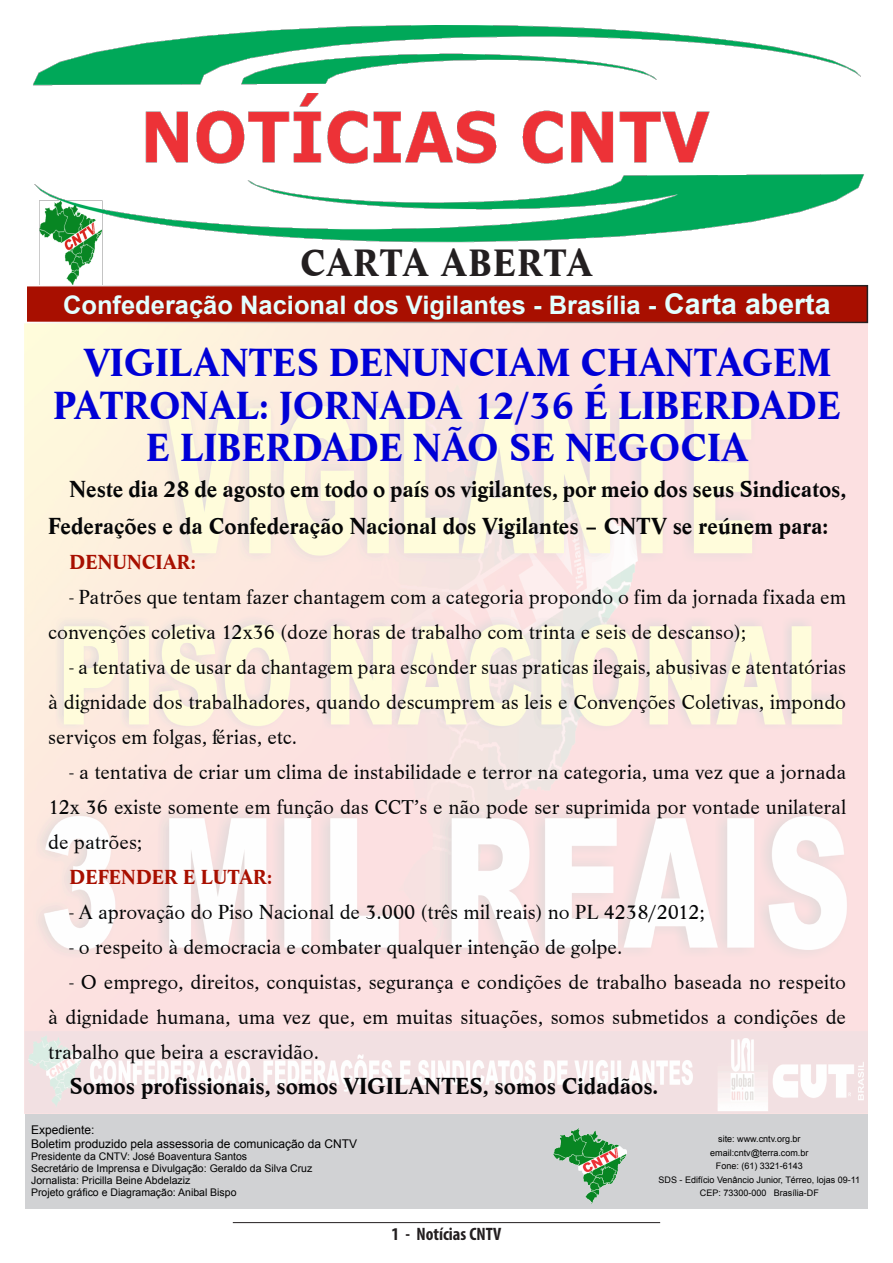
<style>
.page{position:relative;width:893px;height:1263px;background:#fff}
.page>*{position:absolute;margin:0;border:0;box-sizing:border-box;transform-origin:0 0}
.t1{font:700 40.5px/42.5px "Life T";color:#0000d6;text-align:center}
.t2{font:700 39.45px "Life T";letter-spacing:.02em;color:#231f20}
.t3{font:700 25.5px "Arial";color:#e3ffff}
.t4{font:700 24px/36.5px "Life T";color:#050607}
.t5{font:21px/35px "Life T";color:#050607;text-align:justify}
.t6{font:700 21px "Life T";color:#a80f00}
.Rodapé___À_esquerda{font:700 condensed 18px "Myriad Pro";color:#231f20}
.t7{font:12px "Arial";color:#000}
.t8{font:10.5px "Arial";color:#000}
.t9{font:9px "Arial";color:#000}
.s1{font-size:28.5px}
</style>
<div class="page">
<hr style="left:233px;top:1222px;width:427px;height:1px;background:#231f20">
<div style="left:26px;top:286px;width:841px;height:36px;background:#a80f00"></div>
<img style="left:24px;top:323px;width:843px;height:790px">
<img style="left:33px;top:26px;width:831px;height:259px">
<div style="left:25px;top:1114px;width:843px;height:95px;background:#d1d2d4"></div>
<img style="left:554px;top:1128px;width:72px;height:76px">
<div style="left:230px;top:246px;width:433px;height:38px;background:#fff"></div>
<p class="t2" style="left:300px;top:240px;width:294px">CARTA ABERTA</p>
<p class="t3" style="left:63px;top:288px;width:769px">Confederação Nacional dos Vigilantes - Brasília - <span class="s1">Carta aberta</span></p>
<p class="t1" style="left:53px;top:342px;width:789px">VIGILANTES DENUNCIAM CHANTAGEM<br>PATRONAL: JORNADA 12/36 É LIBERDADE<br>E LIBERDADE NÃO SE NEGOCIA</p>
<p class="t4" style="left:48px;top:471px;width:799px;text-indent:21px">Neste dia 28 de agosto em todo o país os vigilantes, por meio dos seus Sindicatos,<br>Federações e da Confederação Nacional dos Vigilantes – CNTV se reúnem para:</p>
<p class="t6" style="left:70px;top:550px;width:128px">DENUNCIAR:</p>
<p class="t5" style="left:48px;top:580px;width:799px;text-indent:21px">- Patrões que tentam fazer chantagem com a categoria propondo o fim da jornada fixada em convenções coletiva 12x36 (doze horas de trabalho com trinta e seis de descanso);</p>
<p class="t5" style="left:48px;top:650px;width:799px;text-indent:21px">- a tentativa de usar da chantagem para esconder suas praticas ilegais, abusivas e atentatórias à dignidade dos trabalhadores, quando descumprem as leis e Convenções Coletivas, impondo serviços em folgas, férias, etc.</p>
<p class="t5" style="left:48px;top:754px;width:799px;text-indent:21px">- a tentativa de criar um clima de instabilidade e terror na categoria, uma vez que a jornada 12x 36 existe somente em função das CCT’s e não pode ser suprimida por vontade unilateral de patrões;</p>
<p class="t6" style="left:70px;top:865px;width:204px">DEFENDER E LUTAR:</p>
<p class="t5" style="left:70px;top:894px;width:637px">- A aprovação do Piso Nacional de 3.000 (três mil reais) no PL 4238/2012;</p>
<p class="t5" style="left:70px;top:929px;width:554px">- o respeito à democracia e combater qualquer intenção de golpe.</p>
<p class="t5" style="left:48px;top:964px;width:799px;text-indent:21px">- O emprego, direitos, conquistas, segurança e condições de trabalho baseada no respeito à dignidade humana, uma vez que, em muitas situações, somos submetidos a condições de trabalho que beira a escravidão.</p>
<p class="t4" style="left:70px;top:1067px;width:590px">Somos profissionais, somos VIGILANTES, somos Cidadãos.</p>
<p class="t7" style="left:31px;top:1122px;width:65px">Expediente:</p>
<p class="t7" style="left:31px;top:1136px;width:328px">Boletim produzido pela assessoria de comunicação da CNTV</p>
<p class="t8" style="left:31px;top:1149px;width:218px">Presidente da CNTV: José Boaventura Santos</p>
<p class="t8" style="left:31px;top:1161px;width:283px">Secretário de Imprensa e Divulgação: Geraldo da Silva Cruz</p>
<p class="t8" style="left:31px;top:1173px;width:161px">Jornalista: Pricilla Beine Abdelaziz</p>
<p class="t8" style="left:31px;top:1185px;width:207px">Projeto gráfico e Diagramação: Anibal Bispo</p>
<p class="t9" style="left:718px;top:1133px;width:84px">site: www.cntv.org.br</p>
<p class="t9" style="left:710px;top:1147px;width:100px">email:cntv@terra.com.br</p>
<p class="t9" style="left:716px;top:1160px;width:89px">Fone: (61) 3321-6143</p>
<p class="t9" style="left:658px;top:1174px;width:203px">SDS - Edifício Venâncio Junior, Térreo, lojas 09-11</p>
<p class="t9" style="left:700px;top:1187px;width:121px">CEP: 73300-000 Brasília-DF</p>
<p class="Rodapé___À_esquerda" style="left:392px;top:1223px;width:111px">1 - Notícias CNTV</p>
</div>
